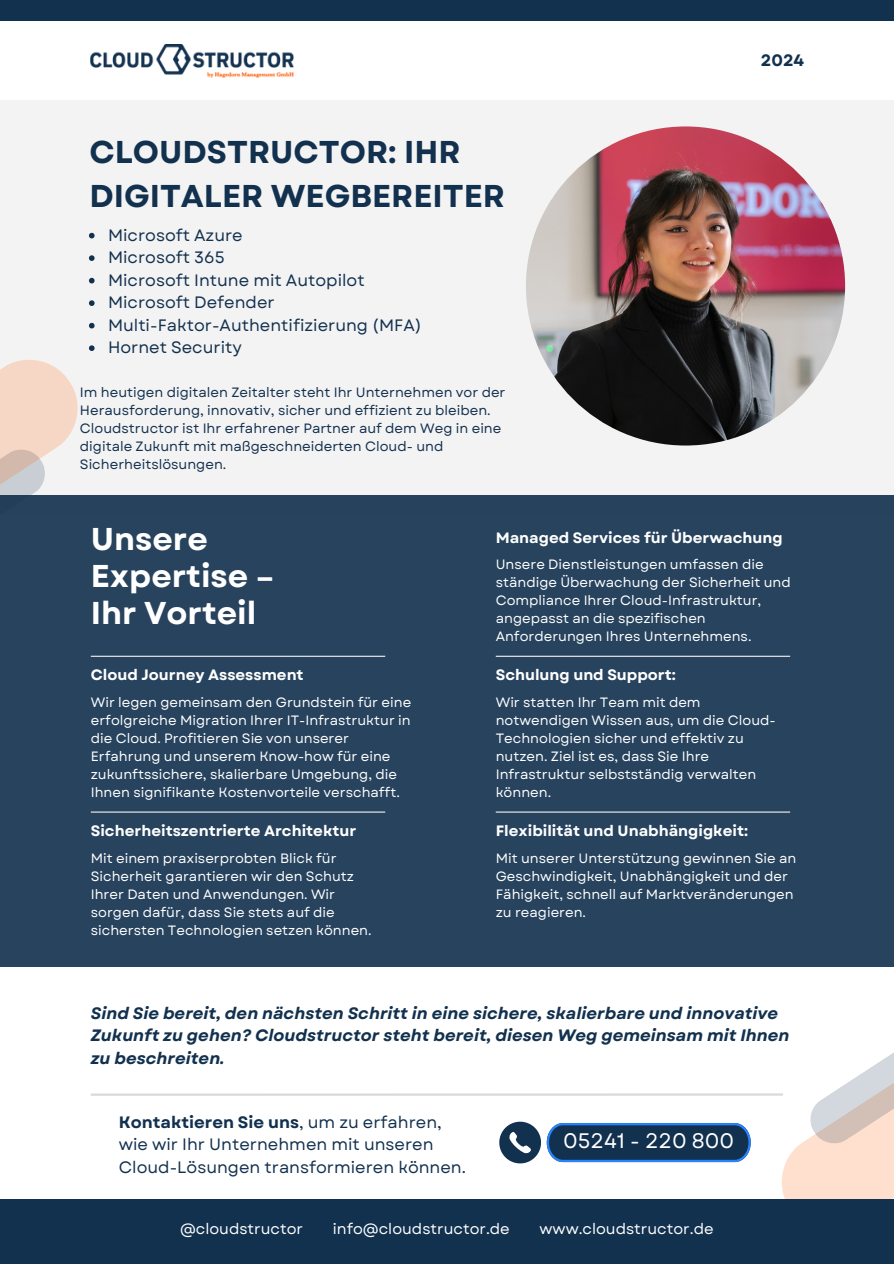
<style>
.page{position:relative;width:894px;height:1264px;background:#fff}
.page>*{position:absolute;margin:0;border:0;box-sizing:border-box;transform-origin:0 0}
.t1{font:700 31.5px/43.8px "Garet";color:#12314f}
.t2{font:700 31.5px/37.2px "Garet";color:#fff}
.t3{font:21px "Garet";color:#fff}
.t4{font:16.5px/22.5px "Garet";color:#12314f}
.t5{font:italic 700 16.5px/22.5px "Garet";color:#12314f}
.t6{font:700 16.5px "Garet";color:#12314f}
.t7{font:700 15px "Garet";color:#fff}
.t8{font:15px "Garet";color:#fff}
.t9{font:13.5px/18px "Garet";color:#fff}
.t10{font:13.5px/18px "Garet";color:#12314f}
.s1{font-weight:700}
</style>
<div class="page">
<div style="left:0;top:101px;width:893px;height:414px;background:#f4f3f3"></div>
<svg style="left:774px;top:966px;width:119px;height:233px"></svg>
<div style="left:0;top:495px;width:893px;height:471px;background:#27435e"></div>
<div style="left:0;top:1199px;width:893px;height:64px;background:#12314f"></div>
<hr style="left:91px;top:655px;width:294px;height:2px;background:#f4f3f3">
<hr style="left:495px;top:655px;width:295px;height:2px;background:#f4f3f3">
<hr style="left:495px;top:811px;width:295px;height:1px;background:#f4f3f3">
<hr style="left:91px;top:811px;width:294px;height:1px;background:#f4f3f3">
<hr style="left:91px;top:1093px;width:691px;height:2px;background:#d9d9d9">
<svg style="left:499px;top:1121px;width:251px;height:42px;background:#38587a"></svg>
<div style="left:0;top:0;width:893px;height:21px;background:#12314f"></div>
<img style="left:91px;top:45px;width:202px;height:32px">
<svg style="left:744px;top:137px;width:60px;height:42px"></svg>
<img style="left:525px;top:126px;width:319px;height:319px;border-radius:50%">
<svg style="left:89px;top:233px;width:6px;height:5px"></svg>
<svg style="left:89px;top:255px;width:6px;height:6px"></svg>
<svg style="left:89px;top:278px;width:6px;height:5px"></svg>
<svg style="left:89px;top:300px;width:6px;height:6px"></svg>
<svg style="left:89px;top:323px;width:6px;height:5px"></svg>
<svg style="left:0;top:345px;width:95px;height:312px"></svg>
<h1 class="t1" style="left:89px;top:130px;width:417px">CLOUDSTRUCTOR: IHR<br>DIGITALER WEGBEREITER</h1>
<h4 class="t4" style="left:108px;top:224px;width:136px">Microsoft Azure</h4>
<p class="t4" style="left:108px;top:246px;width:118px">Microsoft 365</p>
<h4 class="t4" style="left:108px;top:269px;width:258px">Microsoft Intune mit Autopilot</h4>
<p class="t4" style="left:108px;top:291px;width:168px">Microsoft Defender</p>
<h4 class="t4" style="left:108px;top:314px;width:315px">Multi-Faktor-Authentifizierung (MFA)</h4>
<h5 class="t4" style="left:108px;top:336px;width:135px">Hornet Security</h5>
<p class="t10" style="left:80px;top:383px;width:427px">Im heutigen digitalen Zeitalter steht Ihr Unternehmen vor der Herausforderung, innovativ, sicher und effizient zu bleiben.<br>Cloudstructor ist Ihr erfahrener Partner auf dem Weg in eine digitale Zukunft mit maßgeschneiderten Cloud- und Sicherheitslösungen.</p>
<p class="t6" style="left:760px;top:48px;width:45px">2024</p>
<h4 class="t2" style="left:91px;top:520px;width:185px">Unsere<br>Expertise –<br>Ihr Vorteil</h4>
<p class="t7" style="left:91px;top:664px;width:214px">Cloud Journey Assessment</p>
<p class="t9" style="left:91px;top:693px;width:322px">Wir legen gemeinsam den Grundstein für eine erfolgreiche Migration Ihrer IT-Infrastruktur in die Cloud. Profitieren Sie von unserer Erfahrung und unserem Know-how für eine zukunftssichere, skalierbare Umgebung, die Ihnen signifikante Kostenvorteile verschafft.</p>
<p class="t7" style="left:91px;top:819px;width:267px">Sicherheitszentrierte Architektur</p>
<p class="t9" style="left:91px;top:849px;width:282px">Mit einem praxiserprobten Blick für Sicherheit garantieren wir den Schutz Ihrer Daten und Anwendungen. Wir sorgen dafür, dass Sie stets auf die sichersten Technologien setzen können.</p>
<p class="t7" style="left:495px;top:526px;width:288px">Managed Services für Überwachung</p>
<p class="t9" style="left:495px;top:555px;width:296px">Unsere Dienstleistungen umfassen die ständige Überwachung der Sicherheit und Compliance Ihrer Cloud-Infrastruktur, angepasst an die spezifischen Anforderungen Ihres Unternehmens.</p>
<p class="t7" style="left:495px;top:664px;width:181px">Schulung und Support:</p>
<h2 class="t9" style="left:495px;top:693px;width:281px">Wir statten Ihr Team mit dem notwendigen Wissen aus, um die Cloud-<br>Technologien sicher und effektiv zu nutzen. Ziel ist es, dass Sie Ihre<br>Infrastruktur selbstständig verwalten können.</h2>
<h4 class="t7" style="left:495px;top:819px;width:254px">Flexibilität und Unabhängigkeit:</h4>
<p class="t9" style="left:495px;top:849px;width:302px">Mit unserer Unterstützung gewinnen Sie an Geschwindigkeit, Unabhängigkeit und der Fähigkeit, schnell auf Marktveränderungen zu reagieren.</p>
<p class="t5" style="left:91px;top:1002px;width:700px">Sind Sie bereit, den nächsten Schritt in eine sichere, skalierbare und innovative<br>Zukunft zu gehen? Cloudstructor steht bereit, diesen Weg gemeinsam mit Ihnen zu beschreiten.</p>
<h4 class="t4" style="left:119px;top:1110px;width:348px"><span class="s1">Kontaktieren Sie uns</span>, um zu erfahren, wie wir Ihr Unternehmen mit unseren<br>Cloud-Lösungen transformieren können.</h4>
<p class="t3" style="left:563px;top:1125px;width:172px">05241 - 220 800</p>
<p class="t8" style="left:180px;top:1217px;width:124px">@cloudstructor</p>
<p class="t8" style="left:333px;top:1217px;width:178px">info@cloudstructor.de</p>
<p class="t8" style="left:539px;top:1217px;width:175px">www.cloudstructor.de</p>
</div>
